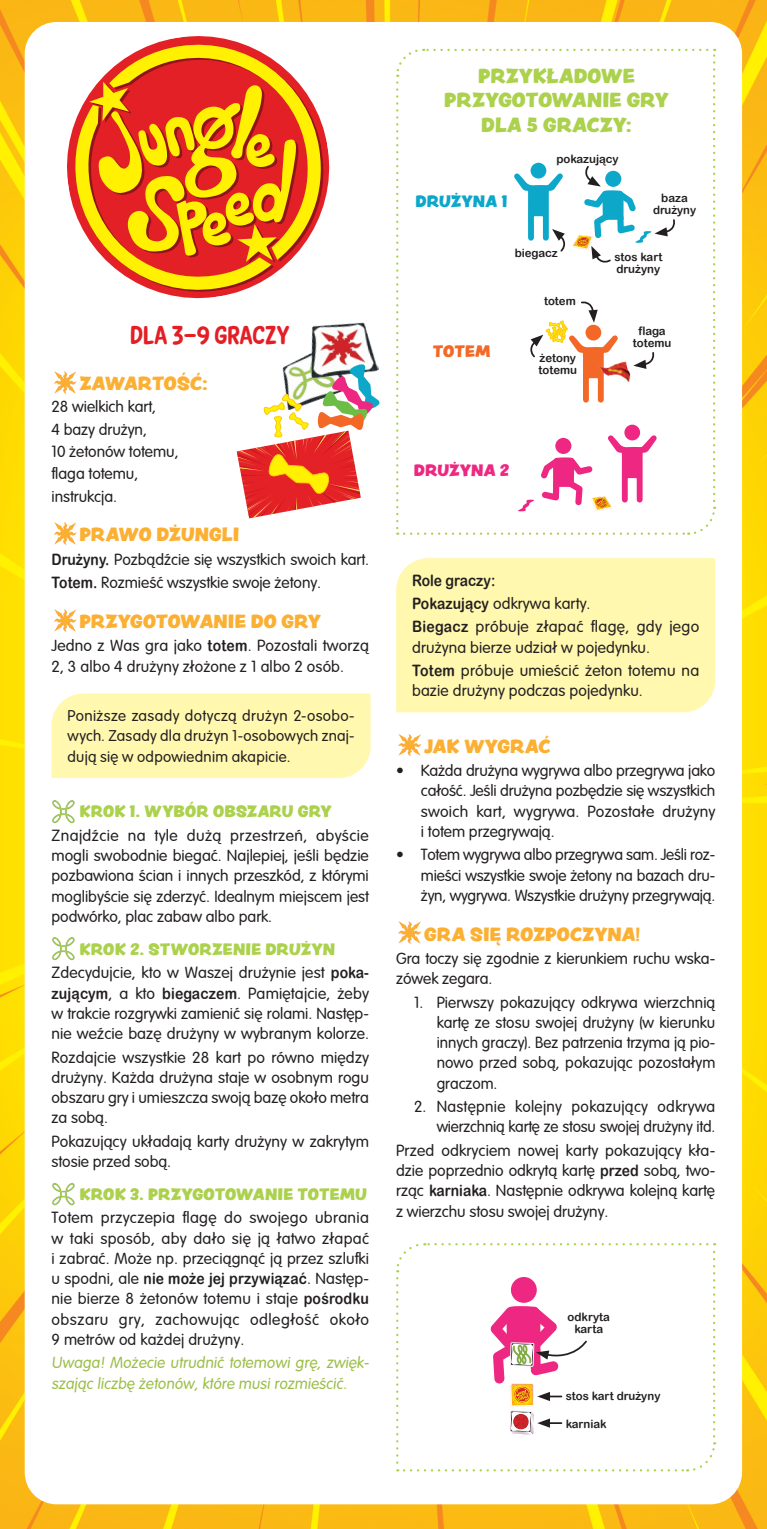
<style>
.page{position:relative;width:767px;height:1529px;background:#fff}
.page>*{position:absolute;margin:0;border:0;box-sizing:border-box;transform-origin:0 0}
.t1{font:700 24.75px "New Era Casual";letter-spacing:.005em;color:#e41e25}
.t2{font:18px/24.8px "Peachy Keen JF";letter-spacing:-.005em;color:#abd14d;text-align:center}
.t3{font:16.88px "Peachy Keen JF";color:#fbb034}
.t4{font:15.75px/20.2px "Arial Rounded PL";color:#231f20;text-align:justify}
.t5{font:15.75px/20.2px "Arial Rounded PL";color:#9bbe46}
.t6{font:15.75px/23.4px "Arial Rounded PL";letter-spacing:.02em;color:#231f20}
.t7{font:15.75px "Arial Rounded MT Bold PL";letter-spacing:.01em;color:#231f20;scale:.88 1}
.t8{font:15.3px/20.2px "Arial Rounded PL";letter-spacing:.02em;color:#231f20;text-align:justify}
.t9{font:14.62px "Peachy Keen JF";letter-spacing:.005em;color:#abd14d}
.t10{font:14.62px "Peachy Keen JF";color:#0da7ca}
.t11{font:14.62px "Peachy Keen JF";color:#ee2882}
.t12{font:14.62px "Peachy Keen JF";color:#f36826}
.t13{font:11.7px/11.7px "Arial Rounded MT Bold PL";color:#231f20;text-align:center}
.s1{font-family:"Arial Rounded MT Bold PL"}
.s2{font-family:"Arial Rounded PL"}
</style>
<div class="page">
<img style="left:0;top:0;width:766px;height:1529px">
<div style="left:25px;top:22px;width:717px;height:1482px;background:#fff;border-radius:32px"></div>
<img style="left:54px;top:371px;width:23px;height:23px">
<img style="left:54px;top:522px;width:23px;height:23px">
<img style="left:54px;top:609px;width:23px;height:23px">
<img style="left:52px;top:800px;width:23px;height:24px">
<img style="left:52px;top:937px;width:23px;height:24px">
<img style="left:52px;top:1183px;width:23px;height:23px">
<img style="left:398px;top:734px;width:24px;height:23px">
<img style="left:398px;top:921px;width:24px;height:23px">
<div style="left:51px;top:693px;width:319px;height:85px;background:#fff8ae"></div>
<div style="left:396px;top:558px;width:319px;height:154px;background:#fff8ae"></div>
<svg style="left:67px;top:71px;width:263px;height:132px"></svg>
<svg style="left:109px;top:36px;width:217px;height:216px"></svg>
<svg style="left:72px;top:82px;width:226px;height:217px"></svg>
<svg style="left:396px;top:1278px;width:2px;height:193px"></svg>
<svg style="left:404px;top:1442px;width:312px;height:30px"></svg>
<svg style="left:713px;top:1243px;width:2px;height:193px"></svg>
<svg style="left:396px;top:1243px;width:311px;height:29px"></svg>
<div style="left:511px;top:1277px;width:25px;height:26px;background:#ee2882;border-radius:50%"></div>
<svg style="left:490px;top:1306px;width:97px;height:128px"></svg>
<img style="left:289px;top:356px;width:15px;height:8px">
<img style="left:304px;top:322px;width:73px;height:42px">
<svg style="left:237px;top:364px;width:142px;height:154px"></svg>
<svg style="left:396px;top:48px;width:320px;height:487px"></svg>
<h1 class="t1" style="left:131px;top:320px;width:161px">DLA 3–9 GRACZY</h1>
<p class="t3" style="left:79px;top:370px;width:130px">ZAWARTOŚĆ:</p>
<p class="t4" style="left:51px;top:394px;width:128px;line-height:22.3px;text-align:left">28 wielkich kart,<br>4 bazy drużyn,<br>10 żetonów totemu, flaga totemu, instrukcja.</p>
<p class="t3" style="left:79px;top:522px;width:161px">PRAWO DŻUNGLI</p>
<p class="t4" style="left:51px;top:546px;width:319px;line-height:23.4px"><span class="s1">Drużyny.</span> Pozbądźcie się wszystkich swoich kart.<br><span class="s1">Totem.</span> Rozmieść wszystkie swoje żetony.</p>
<p class="t3" style="left:79px;top:608px;width:243px">PRZYGOTOWANIE DO GRY</p>
<p class="t4" style="left:51px;top:634px;width:319px">Jedno z Was gra jako <span class="s1">totem</span>. Pozostali tworzą<br>2, 3 albo 4 drużyny złożone z 1 albo 2 osób.</p>
<p class="t8" style="left:67px;top:704px;width:289px">Poniższe zasady dotyczą drużyn 2-osobo&shy;wych. Zasady dla drużyn 1-osobowych znaj&shy;dują się w odpowiednim akapicie.</p>
<p class="t9" style="left:79px;top:801px;width:254px">KROK 1. WYBÓR OBSZARU GRY</p>
<p class="t4" style="left:51px;top:824px;width:319px">Znajdźcie na tyle dużą przestrzeń, abyście mogli swobodnie biegać. Najlepiej, jeśli będzie pozbawiona ścian i innych przeszkód, z którymi moglibyście się zderzyć. Idealnym miejscem jest podwórko, plac zabaw albo park.</p>
<p class="t9" style="left:79px;top:938px;width:257px">KROK 2. STWORZENIE DRUŻYN</p>
<p class="t4" style="left:51px;top:961px;width:319px">Zdecydujcie, kto w Waszej drużynie jest <span class="s1">poka&shy;zującym</span>, a kto <span class="s1">biegaczem</span>. Pamiętajcie, żeby w trakcie rozgrywki zamienić się rolami. Następ&shy;nie weźcie bazę drużyny w wybranym kolorze.</p>
<p class="t4" style="left:51px;top:1046px;width:319px">Rozdajcie wszystkie 28 kart po równo między drużyny. Każda drużyna staje w osobnym rogu obszaru gry i umieszcza swoją bazę około metra za sobą.</p>
<p class="t4" style="left:51px;top:1130px;width:319px">Pokazujący układają karty drużyny w zakrytym stosie przed sobą.</p>
<p class="t9" style="left:79px;top:1183px;width:289px">KROK 3. PRZYGOTOWANIE TOTEMU</p>
<p class="t4" style="left:51px;top:1206px;width:319px">Totem przyczepia flagę do swojego ubrania w taki sposób, aby dało się ją łatwo złapać i zabrać. Może np. przeciągnąć ją przez szlufki</p>
<p class="t7" style="left:51px;top:1269px;width:362px"><span class="s2">u spodni, ale</span> nie może jej przywiązać<span class="s2">. Następ-</span></p>
<p class="t4" style="left:51px;top:1287px;width:319px">nie bierze 8 żetonów totemu i staje <span class="s1">pośrodku </span>obszaru gry, zachowując odległość około 9 metrów od każdej drużyny.</p>
<p class="t5" style="left:51px;top:1351px;width:321px">Uwaga! Możecie utrudnić totemowi grę, zwięk&shy;szając liczbę żetonów, które musi rozmieścić.</p>
<p class="t2" style="left:444px;top:63px;width:226px">PRZYKŁADOWE<br>PRZYGOTOWANIE GRY<br>DLA 5 GRACZY:</p>
<p class="t10" style="left:415px;top:190px;width:94px">DRUŻYNA 1</p>
<p class="t13" style="left:556px;top:153px;width:64px">pokazujący</p>
<p class="t13" style="left:653px;top:192px;width:45px">baza drużyny</p>
<p class="t12" style="left:432px;top:340px;width:59px">TOTEM</p>
<p class="t13" style="left:514px;top:247px;width:45px">biegacz</p>
<p class="t13" style="left:544px;top:295px;width:33px">totem</p>
<p class="t13" style="left:538px;top:352px;width:40px;text-align:left">żetony totemu</p>
<p class="t13" style="left:614px;top:251px;width:50px;text-align:left">stos kart drużyny</p>
<p class="t13" style="left:632px;top:325px;width:40px">flaga totemu</p>
<p class="t11" style="left:414px;top:459px;width:97px">DRUŻYNA 2</p>
<p class="t7" style="left:412px;top:571px;width:96px">Role graczy:</p>
<p class="t6" style="left:412px;top:590px;width:288px"><span class="s1">Pokazujący</span> odkrywa karty.<br><span class="s1">Biegacz</span> próbuje złapać flagę, gdy jego</p>
<p class="t4" style="left:412px;top:634px;width:288px;line-height:23.4px">drużyna bierze udział w pojedynku.<br><span class="s1">Totem</span> próbuje umieścić żeton totemu na</p>
<p class="t4" style="left:412px;top:679px;width:232px">bazie drużyny podczas pojedynku.</p>
<p class="t3" style="left:424px;top:733px;width:128px">JAK WYGRAĆ</p>
<p class="t4" style="left:421px;top:759px;width:296px;text-indent:-25px">• Każda drużyna wygrywa albo przegrywa jako całość. Jeśli drużyna pozbędzie się wszystkich swoich kart, wygrywa. Pozostałe drużyny i totem przegrywają.</p>
<p class="t4" style="left:421px;top:843px;width:296px;text-indent:-25px">• Totem wygrywa albo przegrywa sam. Jeśli roz&shy;mieści wszystkie swoje żetony na bazach dru&shy;żyn, wygrywa. Wszystkie drużyny przegrywają.</p>
<p class="t3" style="left:424px;top:921px;width:217px">GRA SIĘ ROZPOCZYNA!</p>
<p class="t4" style="left:396px;top:947px;width:320px">Gra toczy się zgodnie z kierunkiem ruchu wska&shy;zówek zegara.</p>
<p class="t4" style="left:436px;top:991px;width:280px;text-indent:-22px">1. Pierwszy pokazujący odkrywa wierzchnią kartę ze stosu swojej drużyny (w kierunku innych graczy). Bez patrzenia trzyma ją pio&shy;nowo przed sobą, pokazując pozostałym graczom.</p>
<p class="t4" style="left:414px;top:1095px;width:302px;text-align:right">2. Następnie kolejny pokazujący odkrywa wierzchnią kartę ze stosu swojej drużyny itd.</p>
<p class="t4" style="left:396px;top:1139px;width:320px">Przed odkryciem nowej karty pokazujący kła&shy;dzie poprzednio odkrytą kartę <span class="s1">przed</span> sobą, two&shy;rząc <span class="s1">karniaka</span>. Następnie odkrywa kolejną kartę z wierzchu stosu swojej drużyny.</p>
<p class="t13" style="left:567px;top:1311px;width:44px">odkryta karta</p>
<p class="t13" style="left:565px;top:1390px;width:96px">stos kart drużyny</p>
<p class="t13" style="left:565px;top:1417px;width:43px">karniak</p>
</div>
